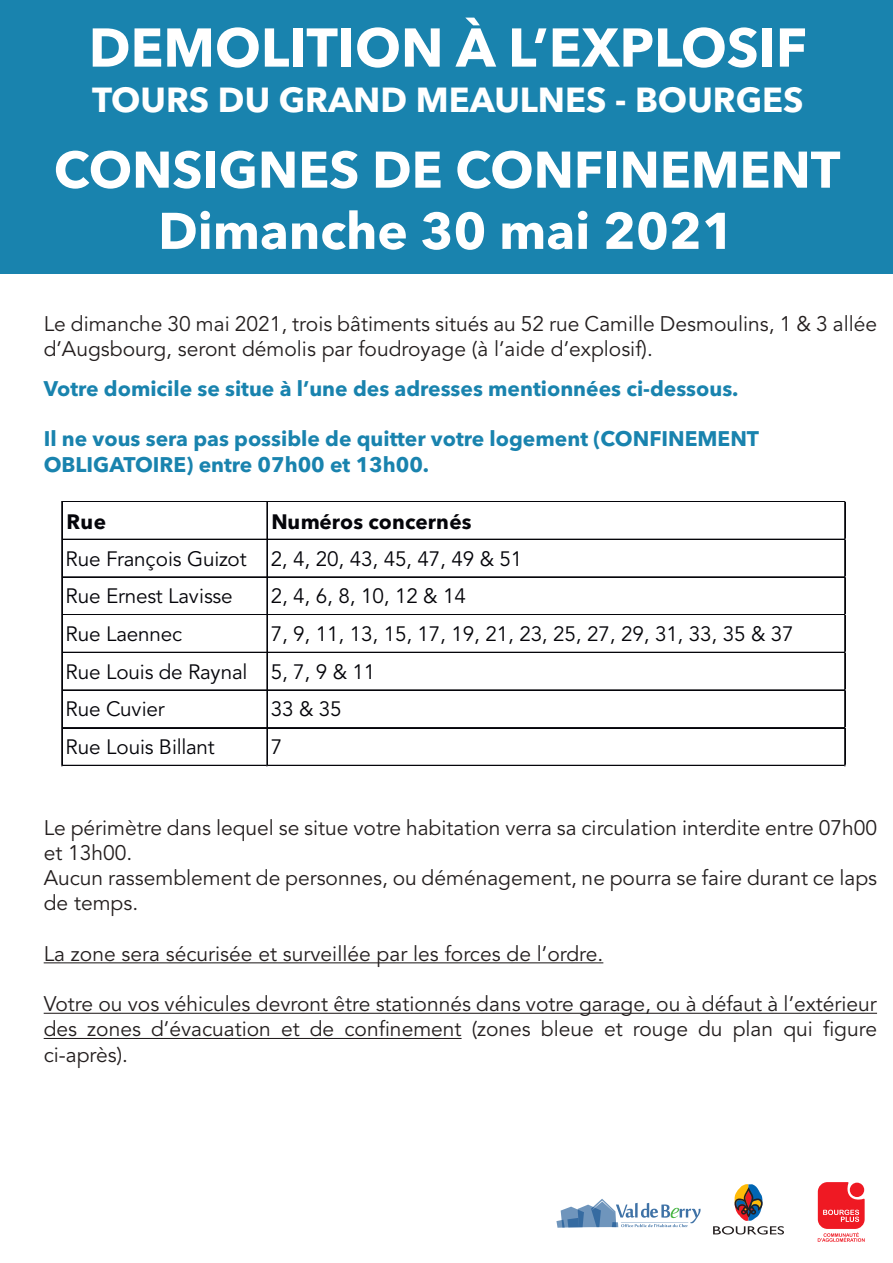
<style>
.page{position:relative;width:893px;height:1263px;background:#fff}
.page>*{position:absolute;margin:0;border:0;box-sizing:border-box;transform-origin:0 0}
.t1{font:700 54px "Avenir Next LT Pro";color:#fff}
.t2{font:700 51px/61.2px "Avenir Next LT Pro";color:#fff;text-align:center}
.t3{font:700 34.5px "Avenir Next LT Pro";color:#fff}
.t4{font:21px/25.2px "Avenir LT Std";color:#241f1f}
.t5{font:700 21px/25.2px "Avenir Next LT Pro";color:#1983ae}
.t6{font:20.7px/37.7px "Avenir LT Std";letter-spacing:-.01em;color:#05050a}
.t7{font:700 20.7px "Avenir Next LT Pro";letter-spacing:.005em;color:#05050a}
</style>
<div class="page">
<div style="left:0;top:0;width:893px;height:273px;background:#1983ae"></div>
<hr style="left:44px;top:962px;width:559px;height:1px;background:#241f1f">
<hr style="left:44px;top:1013px;width:833px;height:1px;background:#241f1f">
<hr style="left:44px;top:1038px;width:418px;height:1px;background:#241f1f">
<svg style="left:818px;top:1182px;width:47px;height:60px"></svg>
<svg style="left:556px;top:1199px;width:144px;height:29px"></svg>
<svg style="left:713px;top:1184px;width:71px;height:50px"></svg>
<hr style="left:63px;top:501px;width:783px;height:1px;background:#05050a">
<hr style="left:63px;top:539px;width:783px;height:1px;background:#05050a">
<hr style="left:63px;top:576px;width:783px;height:1px;background:#05050a">
<hr style="left:63px;top:577px;width:783px;height:1px;background:#05050a">
<hr style="left:63px;top:614px;width:783px;height:1px;background:#05050a">
<hr style="left:63px;top:652px;width:783px;height:1px;background:#05050a">
<hr style="left:63px;top:690px;width:783px;height:1px;background:#05050a">
<hr style="left:63px;top:727px;width:783px;height:1px;background:#05050a">
<hr style="left:62px;top:501px;width:1px;height:265px;background:#05050a">
<hr style="left:267px;top:502px;width:1px;height:264px;background:#05050a">
<hr style="left:63px;top:765px;width:783px;height:1px;background:#05050a">
<hr style="left:844px;top:502px;width:1px;height:264px;background:#05050a">
<hr style="left:845px;top:502px;width:1px;height:264px;background:#05050a">
<h1 class="t1" style="left:89px;top:15px;width:720px">DEMOLITION À L’EXPLOSIF</h1>
<h3 class="t3" style="left:92px;top:78px;width:713px">TOURS DU GRAND MEAULNES - BOURGES</h3>
<h2 class="t2" style="left:54px;top:139px;width:788px">CONSIGNES DE CONFINEMENT<br>Dimanche 30 mai 2021</h2>
<p class="t4" style="left:44px;top:311px;width:835px">Le dimanche 30 mai 2021, trois bâtiments situés au 52 rue Camille Desmoulins, 1 &amp; 3 allée d’Augsbourg, seront démolis par foudroyage (à l’aide d’explosif).</p>
<p class="t5" style="left:44px;top:376px;width:696px">Votre domicile se situe à l’une des adresses mentionnées ci-dessous.</p>
<p class="t5" style="left:44px;top:426px;width:717px">Il ne vous sera pas possible de quitter votre logement (CONFINEMENT<br>OBLIGATOIRE) entre 07h00 et 13h00.</p>
<p class="t7" style="left:66px;top:509px;width:41px">Rue</p>
<p class="t7" style="left:272px;top:509px;width:201px">Numéros concernés</p>
<p class="t6" style="left:66px;top:540px;width:458px">Rue François Guizot 2, 4, 20, 43, 45, 47, 49 &amp; 51<br>Rue Ernest Lavisse</p>
<p class="t6" style="left:271px;top:578px;width:197px">2, 4, 6, 8, 10, 12 &amp; 14</p>
<p class="t6" style="left:66px;top:615px;width:730px;text-indent:205px">7, 9, 11, 13, 15, 17, 19, 21, 23, 25, 27, 29, 31, 33, 35 &amp; 37<br>Rue Louis de Raynal 5, 7, 9 &amp; 11<br>Rue Cuvier</p>
<p class="t6" style="left:66px;top:615px;width:118px">Rue Laennec</p>
<p class="t6" style="left:271px;top:691px;width:72px">33 &amp; 35</p>
<p class="t6" style="left:66px;top:728px;width:151px">Rue Louis Billant</p>
<p class="t6" style="left:271px;top:728px;width:13px">7</p>
<p class="t4" style="left:44px;top:815px;width:835px">Le périmètre dans lequel se situe votre habitation verra sa circulation interdite entre 07h00 et 13h00.<br>Aucun rassemblement de personnes, ou déménagement, ne pourra se faire durant ce laps de temps.</p>
<p class="t4" style="left:44px;top:941px;width:561px">La zone sera sécurisée et surveillée par les forces de l’ordre.</p>
<p class="t4" style="left:44px;top:992px;width:835px;text-align:justify">Votre ou vos véhicules devront être stationnés dans votre garage, ou à défaut à l’extérieur des zones d’évacuation et de confinement (zones bleue et rouge du plan qui figure ci-après).</p>
</div>
